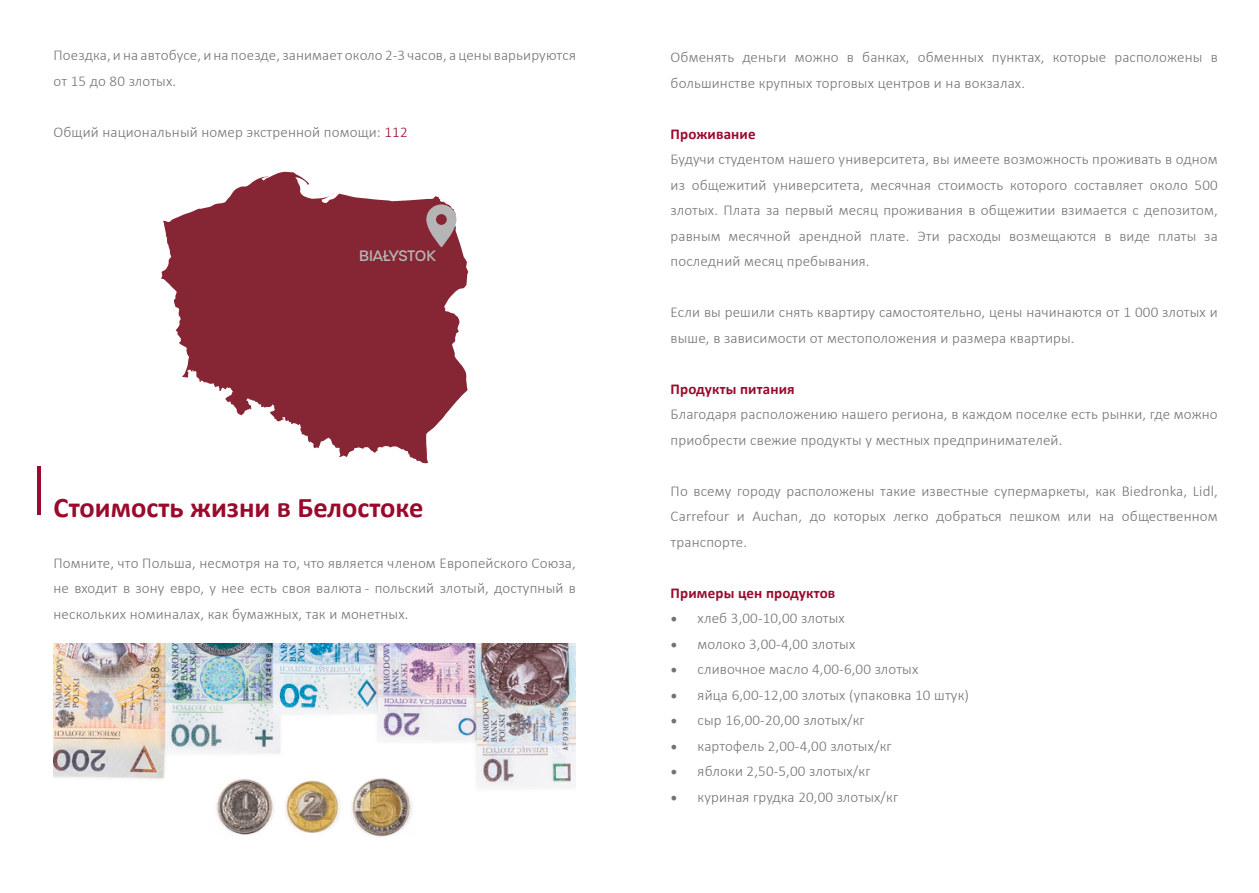
<style>
.page{position:relative;width:1259px;height:893px;background:#fff}
.page>*{position:absolute;margin:0;border:0;box-sizing:border-box;transform-origin:0 0}
.t1{font:700 28.5px "Calibri";color:#990a2c}
.t2{font:300 15px/25.5px "Calibri";letter-spacing:.01em;color:#737373}
.t3{font:700 15px "Calibri";letter-spacing:.01em;color:#990a2c}
.t4{font:500 14.55px "Urbane";letter-spacing:-.005em;color:#b5b5b5}
.s1{color:#990a2c}
.s2{font-family:"Minion Pro";font-weight:400;font-size:18px}
</style>
<div class="page">
<svg style="left:161px;top:171px;width:307px;height:292px;fill:#862634"></svg>
<svg style="left:426px;top:204px;width:30px;height:43px"></svg>
<img style="left:54px;top:644px;width:522px;height:144px">
<img style="left:206px;top:779px;width:217px;height:57px">
<hr style="left:38px;top:466px;width:3px;height:49px;background:#990a2c">
<p class="t2" style="left:54px;top:42px;width:524px">Поездка, и на автобусе, и на поезде, занимает около 2-3 часов, а цены варьируются от 15 до 80 злотых.</p>
<p class="t2" style="left:54px;top:119px;width:355px">Общий национальный номер экстренной помощи: <span class="s1">112</span></p>
<p class="t4" style="left:359px;top:246px;width:78px">BIAŁYSTOK</p>
<h1 class="t1" style="left:54px;top:487px;width:371px">Стоимость жизни в Белостоке</h1>
<p class="t2" style="left:54px;top:550px;width:524px;text-align:justify">Помните, что Польша, несмотря на то, что является членом Европейского Союза, не входит в зону евро, у нее есть своя валюта - польский злотый, доступный в нескольких номиналах, как бумажных, так и монетных.</p>
<p class="t2" style="left:670px;top:44px;width:549px">Обменять деньги можно в банках, обменных пунктах, которые расположены в большинстве крупных торговых центров и на вокзалах.</p>
<p class="t3" style="left:670px;top:123px;width:87px">Проживание</p>
<p class="t2" style="left:670px;top:146px;width:549px;text-align:justify">Будучи студентом нашего университета, вы имеете возможность проживать в одном из общежитий университета, месячная стоимость которого составляет около 500 злотых. Плата за первый месяц проживания в общежитии взимается с депозитом, равным месячной арендной плате. Эти расходы возмещаются в виде платы за последний месяц пребывания.</p>
<p class="t2" style="left:670px;top:299px;width:549px">Если вы решили снять квартиру самостоятельно, цены начинаются от 1 000 злотых и выше, в зависимости от местоположения и размера квартиры.</p>
<p class="t3" style="left:670px;top:378px;width:126px">Продукты питания</p>
<p class="t2" style="left:670px;top:401px;width:549px">Благодаря расположению нашего региона, в каждом поселке есть рынки, где можно приобрести свежие продукты у местных предпринимателей.</p>
<p class="t2" style="left:670px;top:478px;width:549px;text-align:justify">По всему городу расположены такие известные супермаркеты, как Biedronka, Lidl, Carrefour и Auchan, до которых легко добраться пешком или на общественном транспорте.</p>
<p class="t3" style="left:670px;top:582px;width:166px">Примеры цен продуктов</p>
<p class="t2" style="left:670px;top:605px;width:176px"><span class="s2">•</span> хлеб 3,00-10,00 злотых</p>
<p class="t2" style="left:670px;top:631px;width:186px"><span class="s2">•</span> молоко 3,00-4,00 злотых</p>
<p class="t2" style="left:670px;top:656px;width:249px"><span class="s2">•</span> cливочное масло 4,00-6,00 злотых</p>
<p class="t2" style="left:670px;top:682px;width:300px"><span class="s2">•</span> яйца 6,00-12,00 злотых (упаковка 10 штук)</p>
<p class="t2" style="left:670px;top:707px;width:196px"><span class="s2">•</span> сыр 16,00-20,00 злотых/кг</p>
<p class="t2" style="left:670px;top:733px;width:223px"><span class="s2">•</span> картофель 2,00-4,00 злотых/кг</p>
<p class="t2" style="left:670px;top:758px;width:201px"><span class="s2">•</span> яблоки 2,50-5,00 злотых/кг</p>
<p class="t2" style="left:670px;top:784px;width:229px"><span class="s2">•</span> куриная грудка 20,00 злотых/кг</p>
</div>
